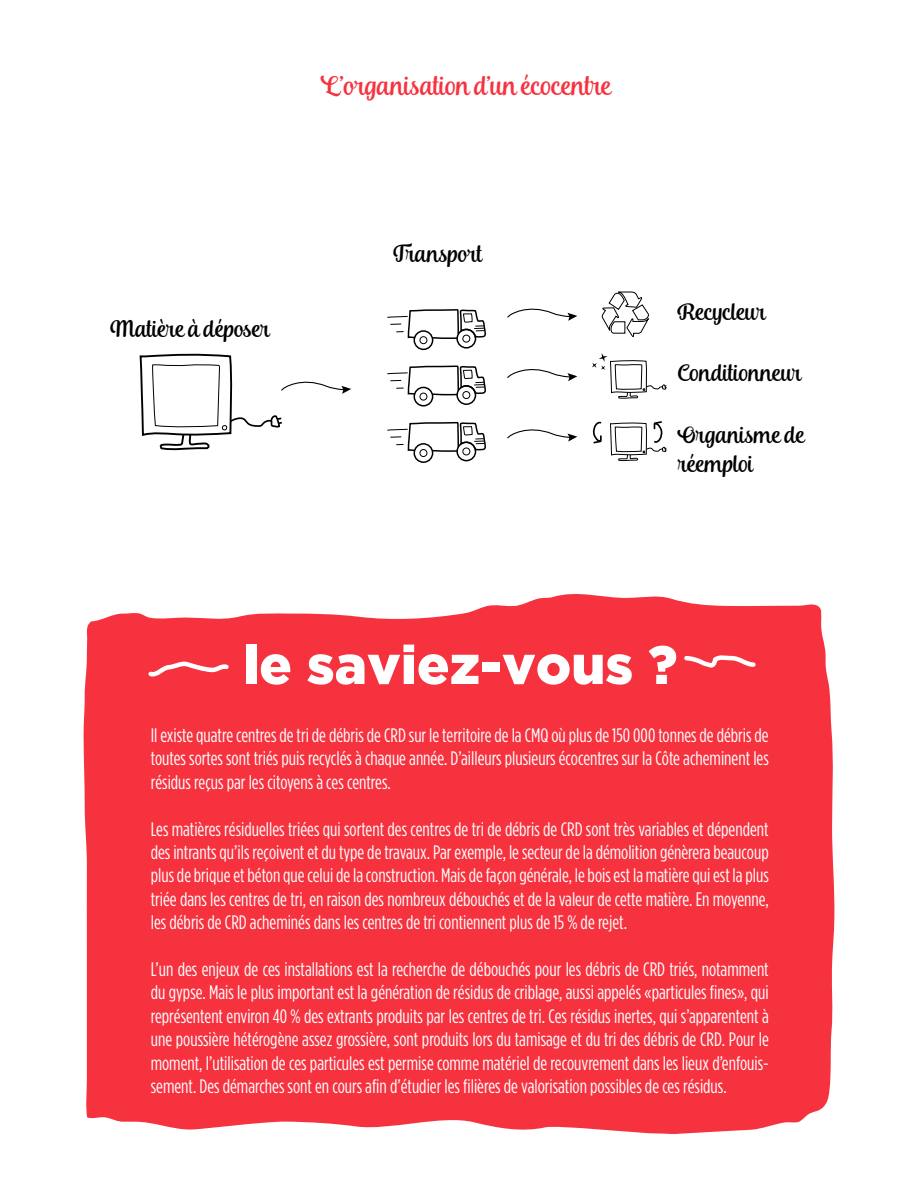
<style>
.page{position:relative;width:918px;height:1188px;background:#fff}
.page>*{position:absolute;margin:0;border:0;box-sizing:border-box;transform-origin:0 0}
.t1{font:900 54px "Gotham";color:#fff}
.t2{font:27px "Andalusia";color:#f7323f}
.t3{font:23.7px/28.5px "Andalusia";color:#000}
.t4{font:condensed 19.5px/23.4px "Gotham HTF";color:#fff;text-align:justify}
</style>
<div class="page">
<div style="left:84px;top:594px;width:751px;height:540px;background:#f7323f"></div>
<svg style="left:145px;top:657px;width:87px;height:20px"></svg>
<svg style="left:682px;top:653px;width:76px;height:17px"></svg>
<svg style="left:507px;top:308px;width:70px;height:13px"></svg>
<svg style="left:507px;top:369px;width:70px;height:12px"></svg>
<svg style="left:507px;top:429px;width:70px;height:13px"></svg>
<svg style="left:139px;top:353px;width:212px;height:98px"></svg>
<svg style="left:387px;top:309px;width:99px;height:41px"></svg>
<div style="left:413px;top:387px;width:21px;height:20px;border:1px solid #000;border-radius:50%"></div>
<svg style="left:387px;top:365px;width:99px;height:41px"></svg>
<div style="left:413px;top:443px;width:21px;height:20px;border:1px solid #000;border-radius:50%"></div>
<svg style="left:387px;top:421px;width:99px;height:41px"></svg>
<svg style="left:592px;top:291px;width:75px;height:171px"></svg>
<h2 class="t2" style="left:321px;top:70px;width:292px">L’organisation d’un écocentre</h2>
<p class="t3" style="left:111px;top:314px;width:160px">Matière à déposer</p>
<p class="t3" style="left:394px;top:240px;width:90px">Transport</p>
<p class="t3" style="left:678px;top:297px;width:89px">Recycleur</p>
<p class="t3" style="left:678px;top:359px;width:125px">Conditionneur</p>
<p class="t3" style="left:678px;top:421px;width:128px">Organisme de réemploi</p>
<h1 class="t1" style="left:243px;top:634px;width:436px">le saviez-vous ?</h1>
<p class="t4" style="left:151px;top:723px;width:620px">Il existe quatre centres de tri de débris de CRD sur le territoire de la CMQ où plus de 150 000 tonnes de débris de toutes sortes sont triés puis recyclés à chaque année. D’ailleurs plusieurs écocentres sur la Côte acheminent les résidus reçus par les citoyens à ces centres.</p>
<p class="t4" style="left:151px;top:817px;width:620px">Les matières résiduelles triées qui sortent des centres de tri de débris de CRD sont très variables et dépendent des intrants qu’ils reçoivent et du type de travaux. Par exemple, le secteur de la démolition génèrera beaucoup plus de brique et béton que celui de la construction. Mais de façon générale, le bois est la matière qui est la plus triée dans les centres de tri, en raison des nombreux débouchés et de la valeur de cette matière. En moyenne, les débris de CRD acheminés dans les centres de tri contiennent plus de 15 % de rejet.</p>
<p class="t4" style="left:151px;top:957px;width:620px">L’un des enjeux de ces installations est la recherche de débouchés pour les débris de CRD triés, notamment du gypse. Mais le plus important est la génération de résidus de criblage, aussi appelés «particules fines», qui représentent environ 40 % des extrants produits par les centres de tri. Ces résidus inertes, qui s’apparentent à une poussière hétérogène assez grossière, sont produits lors du tamisage et du tri des débris de CRD. Pour le moment, l’utilisation de ces particules est permise comme matériel de recouvrement dans les lieux d’enfouis&shy;sement. Des démarches sont en cours afin d’étudier les filières de valorisation possibles de ces résidus.</p>
</div>
